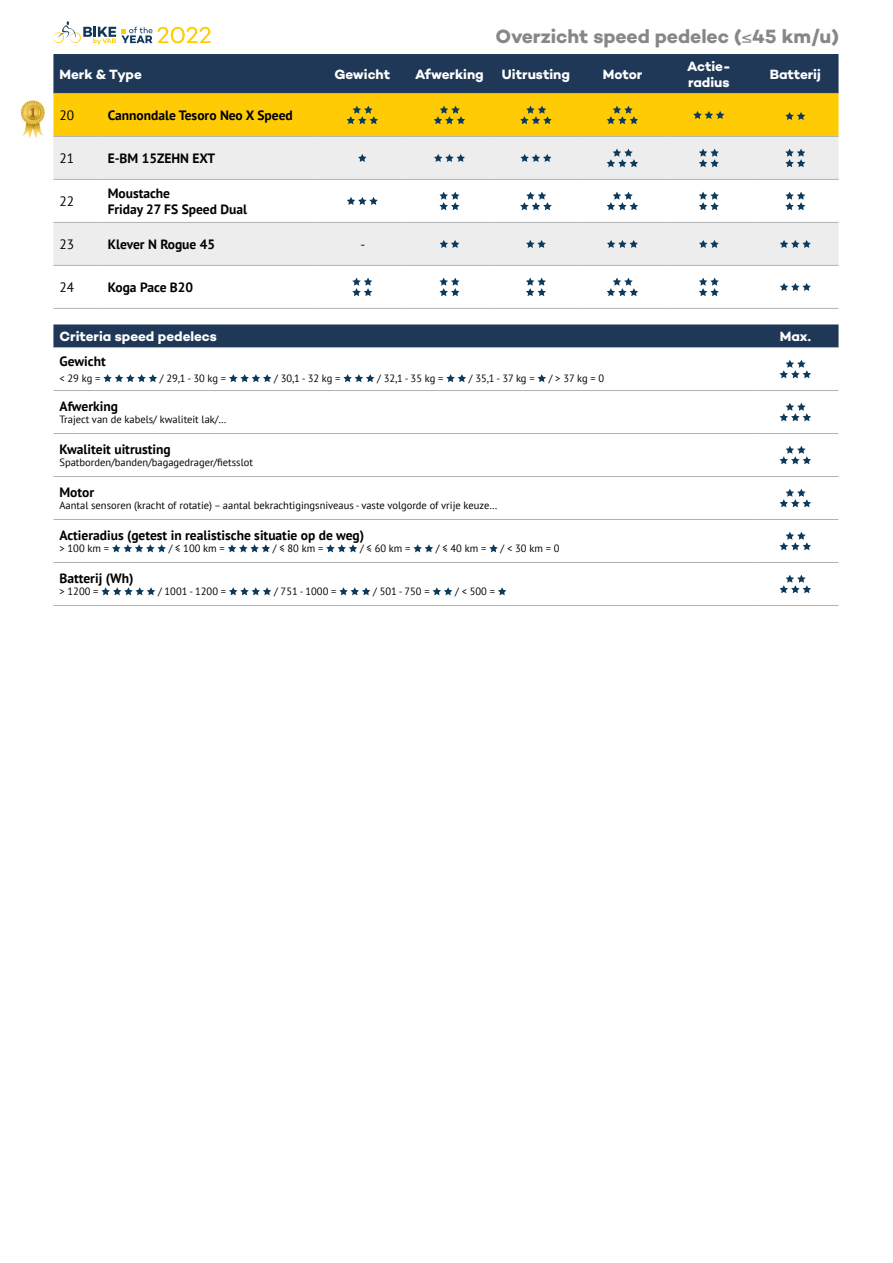
<style>
.page{position:relative;width:893px;height:1263px;background:#fff}
.page>*{position:absolute;margin:0;border:0;box-sizing:border-box;transform-origin:0 0}
.t1{font:700 19.5px "Campton";letter-spacing:-.005em;color:#878787}
.t2{font:700 13.65px/16.4px "Campton";letter-spacing:-.005em;color:#fff}
.t3{font:700 13.5px/16.2px "PT Sans";color:#000}
.t4{font:13.5px "PT Sans";color:#000}
.t5{font:10.5px "PT Sans";color:#000}
</style>
<div class="page">
<div style="left:53px;top:324px;width:785px;height:23px;background:#1f3857"></div>
<hr style="left:53px;top:347px;width:699px;height:1px;background:#b3b2b2">
<hr style="left:53px;top:390px;width:699px;height:1px;background:#b3b2b2">
<hr style="left:53px;top:433px;width:699px;height:1px;background:#b3b2b2">
<hr style="left:53px;top:476px;width:699px;height:1px;background:#b3b2b2">
<hr style="left:53px;top:605px;width:699px;height:1px;background:#b3b2b2">
<hr style="left:752px;top:347px;width:86px;height:1px;background:#b3b2b2">
<hr style="left:752px;top:390px;width:86px;height:1px;background:#b3b2b2">
<hr style="left:752px;top:433px;width:86px;height:1px;background:#b3b2b2">
<hr style="left:752px;top:476px;width:86px;height:1px;background:#b3b2b2">
<hr style="left:752px;top:605px;width:86px;height:1px;background:#b3b2b2">
<hr style="left:53px;top:519px;width:699px;height:1px;background:#b3b2b2">
<hr style="left:53px;top:562px;width:699px;height:1px;background:#b3b2b2">
<hr style="left:752px;top:519px;width:86px;height:1px;background:#b3b2b2">
<hr style="left:752px;top:562px;width:86px;height:1px;background:#b3b2b2">
<svg style="left:103px;top:374px;width:54px;height:8px"></svg>
<svg style="left:229px;top:374px;width:42px;height:8px"></svg>
<svg style="left:343px;top:374px;width:31px;height:8px"></svg>
<svg style="left:446px;top:374px;width:20px;height:8px"></svg>
<svg style="left:537px;top:374px;width:9px;height:8px"></svg>
<svg style="left:780px;top:360px;width:31px;height:18px"></svg>
<svg style="left:780px;top:403px;width:31px;height:18px"></svg>
<svg style="left:780px;top:446px;width:31px;height:18px"></svg>
<svg style="left:780px;top:489px;width:31px;height:18px"></svg>
<svg style="left:112px;top:544px;width:54px;height:8px"></svg>
<svg style="left:228px;top:544px;width:42px;height:8px"></svg>
<svg style="left:326px;top:544px;width:31px;height:8px"></svg>
<svg style="left:413px;top:544px;width:20px;height:8px"></svg>
<svg style="left:489px;top:544px;width:9px;height:8px"></svg>
<svg style="left:780px;top:532px;width:31px;height:18px"></svg>
<svg style="left:101px;top:587px;width:54px;height:8px"></svg>
<svg style="left:229px;top:587px;width:42px;height:8px"></svg>
<svg style="left:339px;top:587px;width:31px;height:8px"></svg>
<svg style="left:433px;top:587px;width:19px;height:8px"></svg>
<svg style="left:498px;top:587px;width:8px;height:8px"></svg>
<svg style="left:780px;top:575px;width:31px;height:18px"></svg>
<hr style="left:53px;top:179px;width:49px;height:1px;background:#b3b2b2">
<hr style="left:318px;top:179px;width:88px;height:1px;background:#b3b2b2">
<hr style="left:406px;top:179px;width:87px;height:1px;background:#b3b2b2">
<hr style="left:493px;top:179px;width:86px;height:1px;background:#b3b2b2">
<hr style="left:579px;top:179px;width:87px;height:1px;background:#b3b2b2">
<hr style="left:666px;top:179px;width:86px;height:1px;background:#b3b2b2">
<hr style="left:752px;top:179px;width:86px;height:1px;background:#b3b2b2">
<hr style="left:102px;top:179px;width:216px;height:1px;background:#b3b2b2">
<hr style="left:53px;top:265px;width:49px;height:1px;background:#b3b2b2">
<hr style="left:318px;top:265px;width:88px;height:1px;background:#b3b2b2">
<hr style="left:406px;top:265px;width:87px;height:1px;background:#b3b2b2">
<hr style="left:493px;top:265px;width:86px;height:1px;background:#b3b2b2">
<hr style="left:579px;top:265px;width:87px;height:1px;background:#b3b2b2">
<hr style="left:666px;top:265px;width:86px;height:1px;background:#b3b2b2">
<hr style="left:752px;top:265px;width:86px;height:1px;background:#b3b2b2">
<hr style="left:53px;top:308px;width:49px;height:1px;background:#b3b2b2">
<hr style="left:318px;top:308px;width:88px;height:1px;background:#b3b2b2">
<hr style="left:406px;top:308px;width:87px;height:1px;background:#b3b2b2">
<hr style="left:493px;top:308px;width:86px;height:1px;background:#b3b2b2">
<hr style="left:579px;top:308px;width:87px;height:1px;background:#b3b2b2">
<hr style="left:666px;top:308px;width:86px;height:1px;background:#b3b2b2">
<hr style="left:752px;top:308px;width:86px;height:1px;background:#b3b2b2">
<hr style="left:102px;top:265px;width:216px;height:1px;background:#b3b2b2">
<hr style="left:102px;top:308px;width:216px;height:1px;background:#b3b2b2">
<svg style="left:53px;top:54px;width:785px;height:125px;background:#aea66e"></svg>
<svg style="left:347px;top:197px;width:31px;height:8px"></svg>
<svg style="left:439px;top:192px;width:20px;height:18px"></svg>
<svg style="left:520px;top:192px;width:32px;height:18px"></svg>
<svg style="left:607px;top:192px;width:31px;height:18px"></svg>
<svg style="left:699px;top:192px;width:20px;height:18px"></svg>
<svg style="left:785px;top:192px;width:20px;height:18px"></svg>
<div style="left:53px;top:222px;width:785px;height:43px;background:#ededed"></div>
<svg style="left:352px;top:278px;width:20px;height:18px"></svg>
<svg style="left:439px;top:278px;width:20px;height:18px"></svg>
<svg style="left:526px;top:278px;width:20px;height:18px"></svg>
<svg style="left:607px;top:278px;width:31px;height:18px"></svg>
<svg style="left:699px;top:278px;width:20px;height:18px"></svg>
<svg style="left:780px;top:283px;width:31px;height:8px"></svg>
<svg style="left:53px;top:21px;width:158px;height:24px"></svg>
<img style="left:20px;top:100px;width:25px;height:37px">
<h1 class="t1" style="left:495px;top:24px;width:345px">Overzicht speed pedelec (≤45 km/u)</h1>
<h2 class="t2" style="left:59px;top:66px;width:84px">Merk &amp; Type</h2>
<h2 class="t2" style="left:334px;top:66px;width:57px">Gewicht</h2>
<h2 class="t2" style="left:415px;top:66px;width:70px">Afwerking</h2>
<h2 class="t2" style="left:502px;top:66px;width:70px">Uitrusting</h2>
<h2 class="t2" style="left:603px;top:66px;width:41px">Motor</h2>
<h2 class="t2" style="left:687px;top:58px;width:45px">Actie&shy;radius</h2>
<h2 class="t2" style="left:770px;top:66px;width:53px">Batterij</h2>
<p class="t4" style="left:59px;top:107px;width:16px">20</p>
<p class="t3" style="left:108px;top:107px;width:187px">Cannondale Tesoro Neo X Speed</p>
<p class="t4" style="left:59px;top:150px;width:16px">21</p>
<p class="t3" style="left:108px;top:150px;width:109px">E-BM 15ZEHN EXT</p>
<p class="t4" style="left:59px;top:193px;width:16px">22</p>
<p class="t3" style="left:108px;top:185px;width:141px">Moustache<br>Friday 27 FS Speed Dual</p>
<p class="t4" style="left:59px;top:236px;width:16px">23</p>
<p class="t3" style="left:108px;top:236px;width:109px">Klever N Rogue 45</p>
<p class="t4" style="left:360px;top:236px;width:6px">-</p>
<p class="t4" style="left:59px;top:279px;width:16px">24</p>
<p class="t3" style="left:108px;top:279px;width:87px">Koga Pace B20</p>
<h2 class="t2" style="left:59px;top:328px;width:159px">Criteria speed pedelecs</h2>
<h2 class="t2" style="left:780px;top:328px;width:33px">Max.</h2>
<p class="t3" style="left:59px;top:353px;width:48px">Gewicht</p>
<p class="t5" style="left:59px;top:372px;width:43px">&lt; 29 kg =</p>
<p class="t5" style="left:160px;top:372px;width:68px">/ 29,1 - 30 kg =</p>
<p class="t5" style="left:274px;top:372px;width:68px">/ 30,1 - 32 kg =</p>
<p class="t5" style="left:377px;top:372px;width:68px">/ 32,1 - 35 kg =</p>
<p class="t5" style="left:469px;top:372px;width:67px">/ 35,1 - 37 kg =</p>
<p class="t5" style="left:549px;top:372px;width:57px">/ &gt; 37 kg = 0</p>
<p class="t3" style="left:59px;top:398px;width:60px">Afwerking</p>
<p class="t5" style="left:59px;top:413px;width:169px">Traject van de kabels/ kwaliteit lak/…</p>
<p class="t3" style="left:59px;top:441px;width:113px">Kwaliteit uitrusting</p>
<p class="t5" style="left:59px;top:456px;width:195px">Spatborden/banden/bagagedrager/fietsslot</p>
<p class="t3" style="left:59px;top:484px;width:36px">Motor</p>
<p class="t5" style="left:59px;top:499px;width:439px">Aantal sensoren (kracht of rotatie) – aantal bekrachtigingsniveaus - vaste volgorde of vrije keuze…</p>
<p class="t3" style="left:59px;top:527px;width:306px">Actieradius (getest in realistische situatie op de weg)</p>
<p class="t5" style="left:59px;top:542px;width:51px">&gt; 100 km =</p>
<p class="t5" style="left:169px;top:542px;width:58px">/ ≤ 100 km =</p>
<p class="t5" style="left:273px;top:542px;width:52px">/ ≤ 80 km =</p>
<p class="t5" style="left:360px;top:542px;width:52px">/ ≤ 60 km =</p>
<p class="t5" style="left:436px;top:542px;width:52px">/ ≤ 40 km =</p>
<p class="t5" style="left:501px;top:542px;width:61px">/ &lt; 30 km = 0</p>
<p class="t3" style="left:59px;top:570px;width:76px">Batterij (Wh)</p>
<p class="t5" style="left:59px;top:585px;width:41px">&gt; 1200 =</p>
<p class="t5" style="left:158px;top:585px;width:70px">/ 1001 - 1200 =</p>
<p class="t5" style="left:274px;top:585px;width:64px">/ 751 - 1000 =</p>
<p class="t5" style="left:373px;top:585px;width:58px">/ 501 - 750 =</p>
<p class="t5" style="left:455px;top:585px;width:41px">/ &lt; 500 =</p>
</div>
